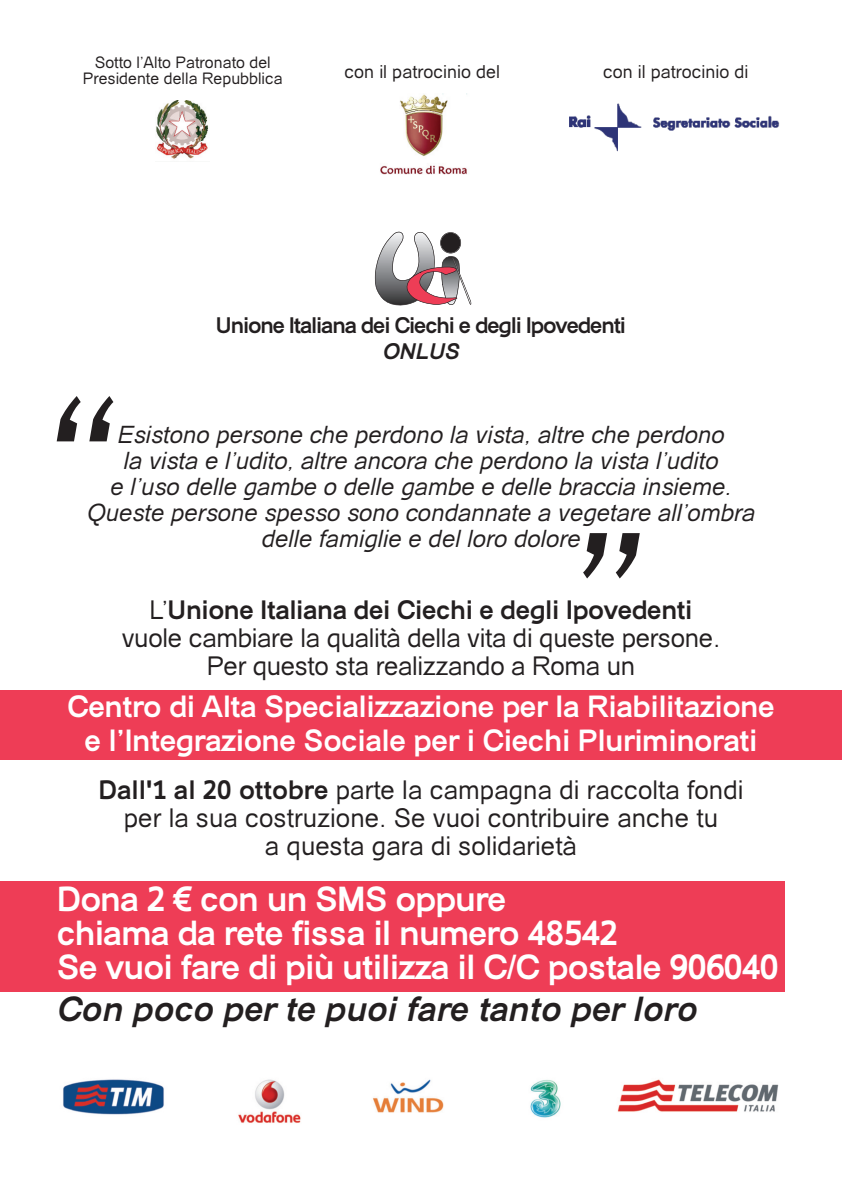
<style>
.page{position:relative;width:842px;height:1191px;background:#fff}
.page>*{position:absolute;margin:0;border:0;box-sizing:border-box;transform-origin:0 0}
.t1{font:700 34px/34px "Catriel";letter-spacing:-.025em;color:#fff}
.t2{font:italic 700 34px "Catriel";color:#231f20}
.t3{font:700 30px/34px "Catriel";letter-spacing:-.015em;color:#fff;text-align:center}
.t4{font:26px/28px "Catriel";color:#231f20;text-align:center}
.t5{font:italic 24px/26px "Catriel";color:#231f20;text-align:center}
.t6{font:700 22px "Catriel";letter-spacing:-.05em;color:#231f20}
.t7{font:italic 700 22px "Catriel";color:#231f20}
.t8{font:18px "Catriel";color:#231f20}
.t9{font:16px/16px "Catriel";color:#231f20;text-align:center}
.s1{font-weight:700}
</style>
<div class="page">
<div style="left:0;top:881px;width:785px;height:110px;background:#ee3d56"></div>
<div style="left:0;top:690px;width:842px;height:69px;background:#ee3d56"></div>
<svg style="left:374px;top:231px;width:97px;height:75px"></svg>
<svg style="left:583px;top:533px;width:57px;height:45px"></svg>
<svg style="left:57px;top:396px;width:56px;height:45px"></svg>
<img style="left:63px;top:1079px;width:716px;height:44px">
<img style="left:156px;top:100px;width:53px;height:59px">
<img style="left:380px;top:93px;width:87px;height:82px">
<img style="left:569px;top:103px;width:211px;height:49px">
<p class="t9" style="left:83px;top:55px;width:201px">Sotto l’Alto Patronato del<br>Presidente della Repubblica</p>
<p class="t8" style="left:345px;top:61px;width:157px">con il patrocinio del</p>
<p class="t8" style="left:603px;top:61px;width:147px">con il patrocinio di</p>
<p class="t6" style="left:216px;top:313px;width:412px">Unione Italiana dei Ciechi e degli Ipovedenti</p>
<p class="t7" style="left:382px;top:339px;width:79px">ONLUS</p>
<p class="t5" style="left:87px;top:421px;width:670px">Esistono persone che perdono la vista, altre che perdono<br>la vista e l’udito, altre ancora che perdono la vista l’udito<br>e l’uso delle gambe o delle gambe e delle braccia insieme.<br>Queste persone spesso sono condannate a vegetare all’ombra delle famiglie e del loro dolore</p>
<p class="t4" style="left:122px;top:595px;width:600px">L’<span class="s1">Unione Italiana dei Ciechi e degli Ipovedenti </span>vuole cambiare la qualità della vita di queste persone.<br>Per questo sta realizzando a Roma un</p>
<p class="t3" style="left:67px;top:689px;width:709px">Centro di Alta Specializzazione per la Riabilitazione e l’Integrazione Sociale per i Ciechi Pluriminorati</p>
<p class="t4" style="left:98px;top:775px;width:647px"><span class="s1">Dall'1 al 20 ottobre</span> parte la campagna di raccolta fondi per la sua costruzione. Se vuoi contribuire anche tu<br>a questa gara di solidarietà</p>
<h1 class="t1" style="left:57px;top:881px;width:724px">Dona 2 € con un SMS oppure<br>chiama da rete fissa il numero 48542<br>Se vuoi fare di più utilizza il C/C postale 906040</h1>
<h1 class="t2" style="left:57px;top:989px;width:642px">Con poco per te puoi fare tanto per loro</h1>
</div>
